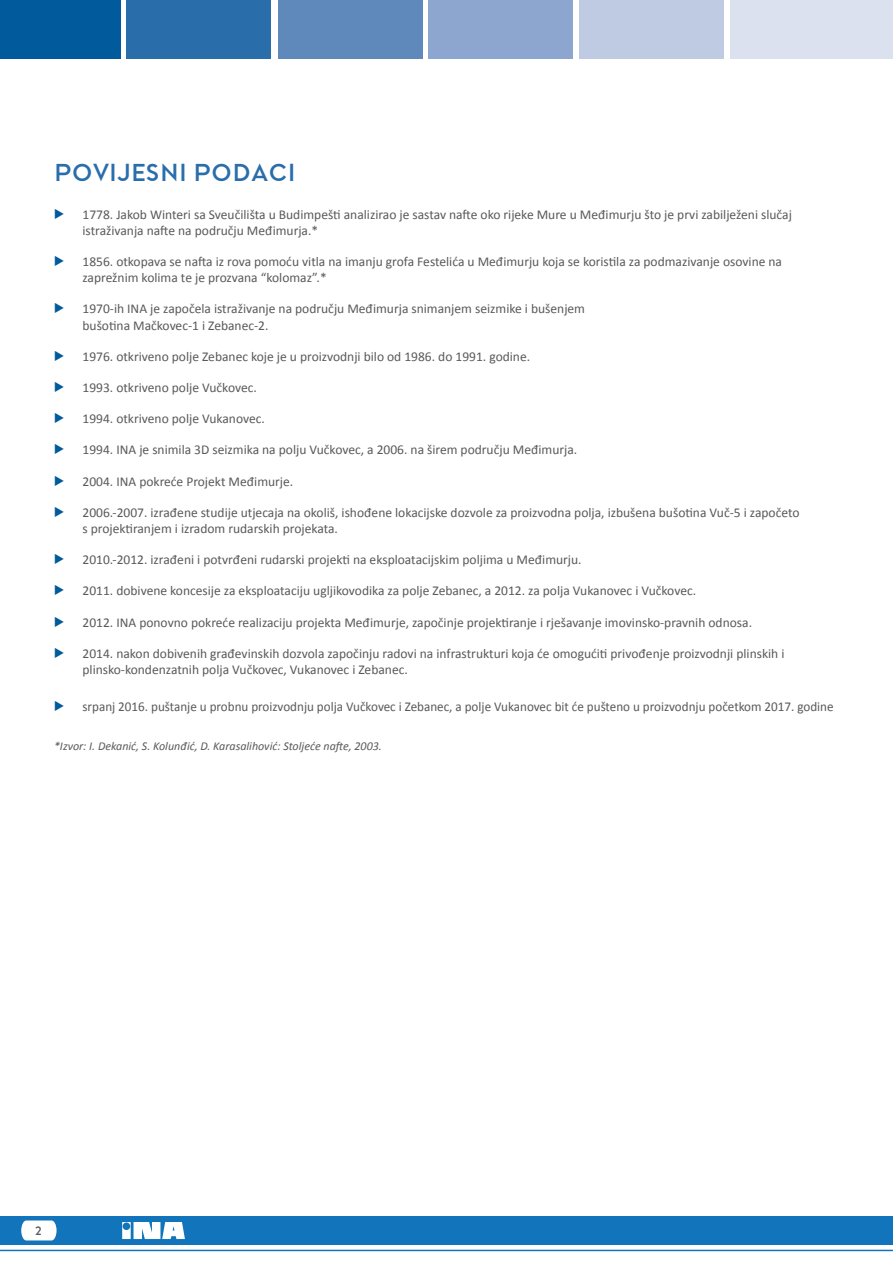
<style>
.page{position:relative;width:893px;height:1263px;background:#fff}
.page>*{position:absolute;margin:0;border:0;box-sizing:border-box;transform-origin:0 0}
.t1{font:24px "Molgroup";color:#296eab}
.t2{font:13.5px/16.2px "Calibri";color:#58595b}
.t3{font:13.5px "Apex New";color:#005a9c}
.t4{font:italic 12px "Calibri";color:#58595b}
.t5{font:12px "Molgroup";color:#58595b}
</style>
<div class="page">
<div style="left:0;top:0;width:120px;height:59px;background:#005a9c"></div>
<div style="left:127px;top:0;width:144px;height:59px;background:#296eab"></div>
<div style="left:278px;top:0;width:144px;height:59px;background:#5f88bb"></div>
<div style="left:428px;top:0;width:144px;height:59px;background:#8da6cf"></div>
<div style="left:579px;top:0;width:144px;height:59px;background:#bfcbe3"></div>
<div style="left:730px;top:0;width:163px;height:59px;background:#dbe1ef"></div>
<div style="left:0;top:1216px;width:893px;height:28px;background:#1275bc"></div>
<hr style="left:0;top:1250px;width:893px;height:1px;background:#0f75bc">
<svg style="left:21px;top:1220px;width:36px;height:20px"></svg>
<svg style="left:122px;top:1222px;width:63px;height:17px"></svg>
<h1 class="t1" style="left:54px;top:156px;width:238px">POVIJESNI PO DACI</h1>
<p class="t3" style="left:54px;top:205px;width:12px">▶</p>
<p class="t2" style="left:82px;top:206px;width:711px">1778. Jakob Winteri sa Sveučilišta u Budimpešti analizirao je sastav nafte oko rijeke Mure u Međimurju što je prvi zabilježeni slučaj istraživanja nafte na području Međimurja.*</p>
<p class="t3" style="left:54px;top:253px;width:12px">▶</p>
<p class="t2" style="left:82px;top:253px;width:701px">1856. otkopava se nafta iz rova pomoću vitla na imanju grofa Festelića u Međimurju koja se koristila za podmazivanje osovine na zaprežnim kolima te je prozvana “kolomaz”.*</p>
<p class="t3" style="left:54px;top:300px;width:12px">▶</p>
<p class="t2" style="left:82px;top:301px;width:504px">1970-ih INA je započela istraživanje na području Međimurja snimanjem seizmike i bušenjem bušotina Mačkovec-1 i Zebanec-2.</p>
<p class="t3" style="left:54px;top:347px;width:12px">▶</p>
<p class="t2" style="left:82px;top:348px;width:449px">1976. otkriveno polje Zebanec koje je u proizvodnji bilo od 1986. do 1991. godine.</p>
<p class="t3" style="left:54px;top:379px;width:12px">▶</p>
<p class="t2" style="left:82px;top:379px;width:176px">1993. otkriveno polje Vučkovec.</p>
<p class="t3" style="left:54px;top:410px;width:12px">▶</p>
<p class="t2" style="left:82px;top:411px;width:184px">1994. otkriveno polje Vukanovec.</p>
<p class="t3" style="left:54px;top:441px;width:12px">▶</p>
<p class="t2" style="left:82px;top:442px;width:496px">1994. INA je snimila 3D seizmika na polju Vučkovec, a 2006. na širem području Međimurja.</p>
<p class="t3" style="left:54px;top:472px;width:12px">▶</p>
<p class="t2" style="left:82px;top:473px;width:212px">2004. INA pokreće Projekt Međimurje.</p>
<p class="t3" style="left:54px;top:503px;width:12px">▶</p>
<p class="t2" style="left:82px;top:504px;width:719px">2006.-2007. izrađene studije utjecaja na okoliš, ishođene lokacijske dozvole za proizvodna polja, izbušena bušotina Vuč-5 i započeto s projektiranjem i izradom rudarskih projekata.</p>
<p class="t3" style="left:54px;top:551px;width:12px">▶</p>
<p class="t2" style="left:82px;top:552px;width:501px">2010.-2012. izrađeni i potvrđeni rudarski projekti na eksploatacijskim poljima u Međimurju.</p>
<p class="t3" style="left:54px;top:582px;width:12px">▶</p>
<p class="t2" style="left:82px;top:583px;width:615px">2011. dobivene koncesije za eksploataciju ugljikovodika za polje Zebanec, a 2012. za polja Vukanovec i Vučkovec.</p>
<p class="t3" style="left:54px;top:613px;width:12px">▶</p>
<p class="t2" style="left:82px;top:614px;width:671px">2012. INA ponovno pokreće realizaciju projekta Međimurje, započinje projektiranje i rješavanje imovinsko-pravnih odnosa.</p>
<p class="t3" style="left:54px;top:644px;width:12px">▶</p>
<p class="t2" style="left:82px;top:645px;width:703px">2014. nakon dobivenih građevinskih dozvola započinju radovi na infrastrukturi koja će omogućiti privođenje proizvodnji plinskih i plinsko-kondenzatnih polja Vučkovec, Vukanovec i Zebanec.</p>
<p class="t3" style="left:54px;top:697px;width:12px">▶</p>
<p class="t2" style="left:82px;top:698px;width:753px">srpanj 2016. puštanje u probnu proizvodnju polja Vučkovec i Zebanec, a polje Vukanovec bit će pušteno u proizvodnju početkom 2017. godine</p>
<p class="t4" style="left:54px;top:738px;width:329px">*Izvor: I. Dekanić, S. Kolunđić, D. Karasalihović: Stoljeće nafte, 2003.</p>
<p class="t5" style="left:35px;top:1222px;width:8px">2</p>
</div>
